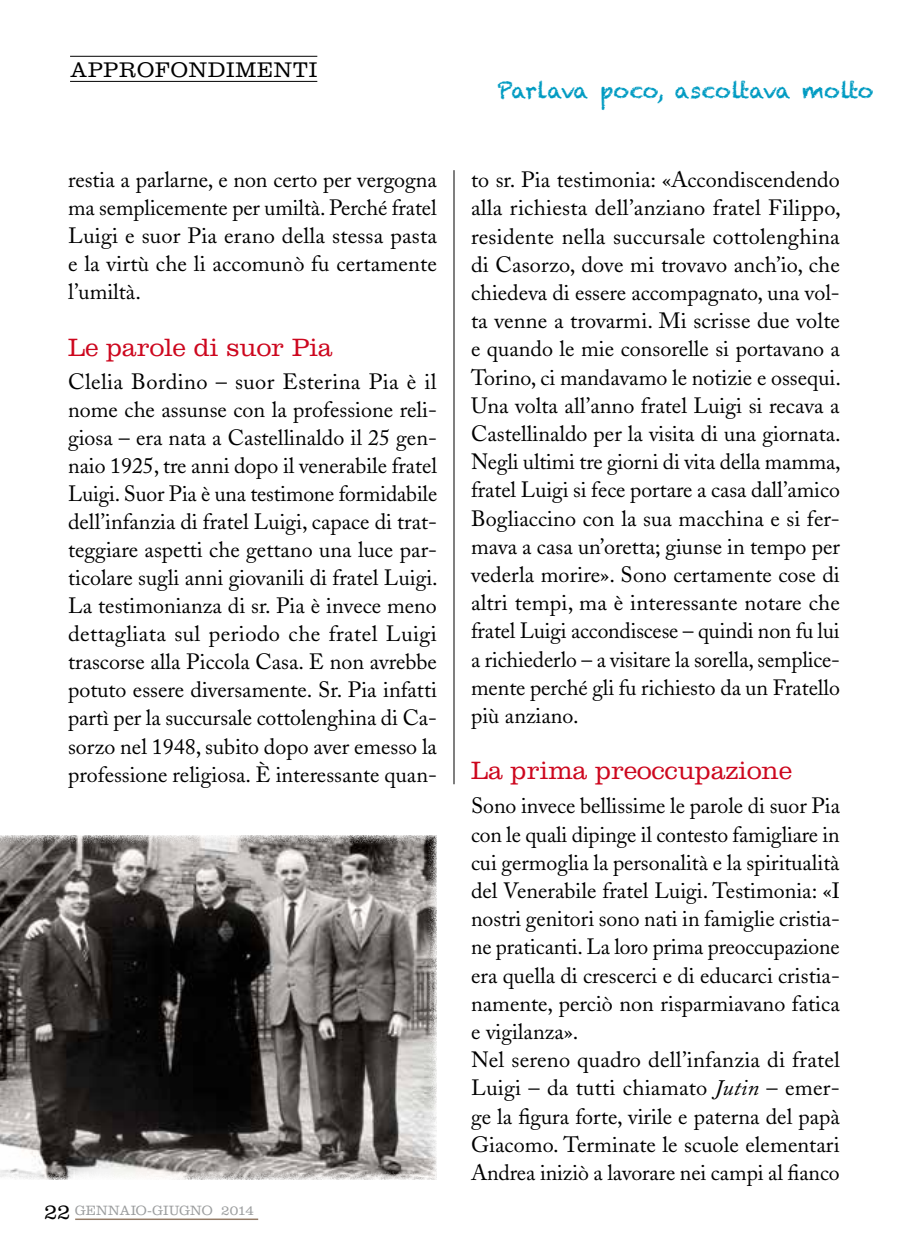
<style>
.page{position:relative;width:908px;height:1248px;background:#fff}
.page>*{position:absolute;margin:0;border:0;box-sizing:border-box;transform-origin:0 0}
.t1{font:300 26px "Clarendon";color:#cd071e}
.t2{font:22px/28.2px "Adobe Caslon";color:#000;text-align:justify}
.t3{font:22px "Chalkduster";letter-spacing:-.03em;color:#009bc2}
.t4{font:300 22px "Clarendon";letter-spacing:.04em;color:#000}
.t5{font:300 14px "Clarendon";letter-spacing:-.005em;color:#9c9e9f}
.s1{font-size:22px;color:#000}
.s2{font-style:italic}
</style>
<div class="page">
<hr style="left:70px;top:56px;width:247px;height:1px;background:#000">
<hr style="left:70px;top:81px;width:247px;height:1px;background:#000">
<hr style="left:453px;top:170px;width:1px;height:614px;background:#000">
<img style="left:0;top:835px;width:437px;height:344px">
<hr style="left:75px;top:1218px;width:183px;height:1px;background:#957c67">
<p class="t4" style="left:70px;top:57px;width:236px">approfondimenti</p>
<p class="t2" style="left:68px;top:166px;width:370px">restia a parlarne, e non certo per vergogna ma semplicemente per umiltà. Perché fratel Luigi e suor Pia erano della stessa pasta e la virtù che li accomunò fu certamente l’umiltà.</p>
<p class="t1" style="left:68px;top:332px;width:266px">Le parole di suor Pia</p>
<p class="t2" style="left:68px;top:368px;width:371px">Clelia Bordino – suor Esterina Pia è il nome che assunse con la professione reli&shy;giosa – era nata a Castellinaldo il 25 gen&shy;naio 1925, tre anni dopo il venerabile fratel Luigi. Suor Pia è una testimone formidabile dell’infanzia di fratel Luigi, capace di trat&shy;teggiare aspetti che gettano una luce par&shy;ticolare sugli anni giovanili di fratel Luigi.<br>La testimonianza di sr. Pia è invece meno dettagliata sul periodo che fratel Luigi trascorse alla Piccola Casa. E non avrebbe potuto essere diversamente. Sr. Pia infatti partì per la succursale cottolenghina di Ca&shy;sorzo nel 1948, subito dopo aver emesso la professione religiosa. È interessante quan-</p>
<p class="t5" style="left:44px;top:1202px;width:43px"><span class="s1">22</span> GENN</p>
<p class="t5" style="left:119px;top:1202px;width:62px">AIO-GIUGNO</p>
<p class="t5" style="left:221px;top:1202px;width:34px">2014</p>
<p class="t3" style="left:497px;top:78px;width:378px">Parlava poco, ascoltava molto</p>
<p class="t2" style="left:471px;top:166px;width:371px">to sr. Pia testimonia: «Accondiscendendo alla richiesta dell’anziano fratel Filippo, residente nella succursale cottolenghina di Casorzo, dove mi trovavo anch’io, che chiedeva di essere accompagnato, una vol&shy;ta venne a trovarmi. Mi scrisse due volte e quando le mie consorelle si portavano a Torino, ci mandavamo le notizie e ossequi.<br>Una volta all’anno fratel Luigi si recava a Castellinaldo per la visita di una giornata.<br>Negli ultimi tre giorni di vita della mamma, fratel Luigi si fece portare a casa dall’amico Bogliaccino con la sua macchina e si fer&shy;mava a casa un’oretta; giunse in tempo per vederla morire». Sono certamente cose di altri tempi, ma è interessante notare che fratel Luigi accondiscese – quindi non fu lui a richiederlo – a visitare la sorella, semplice&shy;mente perché gli fu richiesto da un Fratello più anziano.</p>
<p class="t1" style="left:471px;top:755px;width:322px">La prima preoccupazione</p>
<p class="t2" style="left:471px;top:792px;width:370px;text-align:left">Sono invece bellissime le parole di suor Pia con le quali dipinge il contesto famigliare in cui germoglia la personalità e la spiritualità del Venerabile fratel Luigi. Testimonia: «I nostri genitori sono nati in famiglie cristia&shy;ne praticanti. La loro prima preoccupazione era quella di crescerci e di educarci cristia&shy;namente, perciò non risparmiavano fatica e vigilanza».<br>Nel sereno quadro dell’infanzia di fratel Luigi – da tutti chiamato <span class="s2">Jutin</span> – emer&shy;ge la figura forte, virile e paterna del papà Giacomo. Terminate le scuole elementari Andrea iniziò a lavorare nei campi al fianco</p>
</div>
